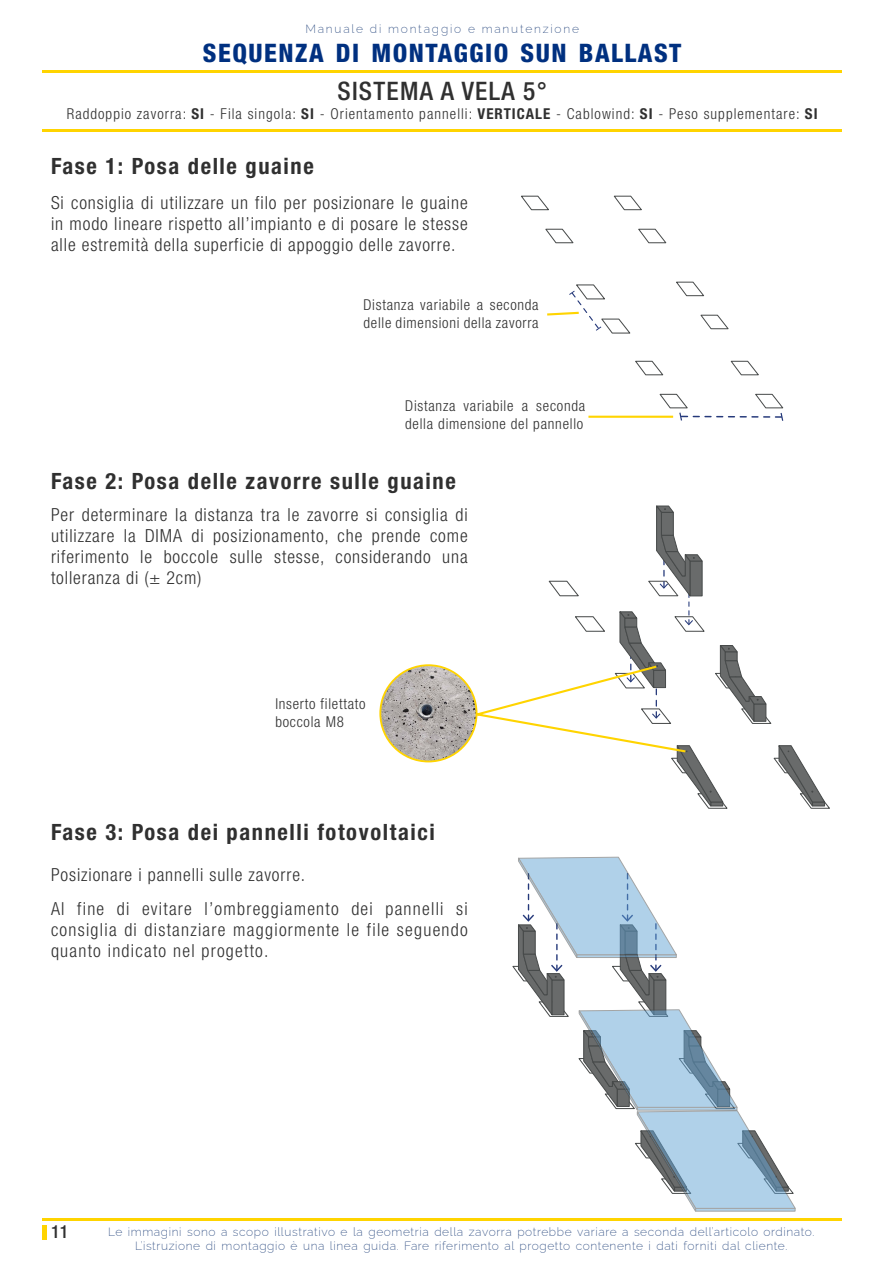
<style>
.page{position:relative;width:893px;height:1263px;background:#fff}
.page>*{position:absolute;margin:0;border:0;box-sizing:border-box;transform-origin:0 0}
.t1{font:800 condensed 25.5px "Helvetica Neue LT Pro";letter-spacing:.06em;color:#003080}
.t2{font:500 condensed 25.5px "Helvetica Neue LT Pro";letter-spacing:.05em;color:#303030}
.t3{font:700 condensed 22.5px "Helvetica Neue LT Pro";letter-spacing:.07em;color:#303030}
.t4{font:300 condensed 18px/21px "Helvetica Neue LT Pro";letter-spacing:.05em;color:#303030;text-align:justify}
.t5{font:300 condensed 18px/33.8px "Helvetica Neue LT Pro";letter-spacing:.07em;color:#303030}
.t6{font:500 condensed 18px "Helvetica Neue LT Pro";color:#303030}
.t7{font:300 condensed 15px/18px "Helvetica Neue LT Pro";letter-spacing:.05em;color:#303030}
.t8{font:300 condensed 15px "Helvetica Neue LT Pro";letter-spacing:.07em;color:#303030}
.t9{font:200 12px/13.5px "Raleway";letter-spacing:.05em;color:#20417a;text-align:center}
.t10{font:200 12px "Raleway";letter-spacing:.15em;color:#20417a}
.s1{font-weight:700}
</style>
<div class="page">
<hr style="left:43px;top:71px;width:799px;height:2px;background:#ffd400">
<hr style="left:43px;top:1225px;width:4px;height:14px;background:#ffd400">
<hr style="left:43px;top:1218px;width:799px;height:2px;background:#ffd400">
<hr style="left:43px;top:130px;width:799px;height:2px;background:#ffd400">
<svg style="left:512px;top:856px;width:284px;height:356px"></svg>
<svg style="left:521px;top:195px;width:53px;height:49px"></svg>
<svg style="left:634px;top:360px;width:150px;height:61px"></svg>
<svg style="left:613px;top:195px;width:54px;height:49px"></svg>
<svg style="left:676px;top:281px;width:53px;height:49px"></svg>
<svg style="left:547px;top:284px;width:84px;height:50px"></svg>
<hr style="left:588px;top:416px;width:85px;height:2px;background:#ffd400">
<svg style="left:467px;top:505px;width:363px;height:304px"></svg>
<img style="left:380px;top:665px;width:97px;height:96px;border-radius:48px">
<div style="left:379px;top:664px;width:98px;height:98px;border:2px solid #ffd400;border-radius:50%"></div>
<p class="t10" style="left:305px;top:19px;width:275px">Manuale di montaggio e manutenzione</p>
<h1 class="t1" style="left:203px;top:37px;width:480px">SEQUENZA DI MONTAGGIO SUN BALLAST</h1>
<h1 class="t2" style="left:337px;top:75px;width:211px">SISTEMA A VELA 5°</h1>
<p class="t8" style="left:67px;top:105px;width:752px">Raddoppio zavorra: <span class="s1">SI</span> - Fila singola: <span class="s1">SI</span> - Orientamento pannelli: <span class="s1">VERTICALE</span> - Cablowind: <span class="s1">SI</span> - Peso supplementare: <span class="s1">SI</span></p>
<p class="t3" style="left:51px;top:152px;width:264px">Fase 1: Posa delle guaine</p>
<p class="t4" style="left:51px;top:191px;width:418px">Si consiglia di utilizzare un filo per posizionare le guaine in modo lineare rispetto all’impianto e di posare le stesse alle estremità della superficie di appoggio delle zavorre.</p>
<p class="t7" style="left:363px;top:296px;width:177px">Distanza variabile a seconda delle dimensioni della zavorra</p>
<p class="t7" style="left:405px;top:397px;width:182px">Distanza variabile a seconda della dimensione del pannello</p>
<p class="t3" style="left:51px;top:467px;width:406px">Fase 2: Posa delle zavorre sulle guaine</p>
<p class="t4" style="left:51px;top:504px;width:418px">Per determinare la distanza tra le zavorre si consiglia di utilizzare la DIMA di posizionamento, che prende come riferimento le boccole sulle stesse, considerando una tolleranza di (± 2cm)</p>
<p class="t7" style="left:275px;top:695px;width:92px">Inserto filettato boccola M8</p>
<p class="t3" style="left:51px;top:818px;width:385px">Fase 3: Posa dei pannelli fotovoltaici</p>
<p class="t5" style="left:51px;top:858px;width:418px">Posizionare i pannelli sulle zavorre.<br>Al fine di evitare l’ombreggiamento dei pannelli si</p>
<p class="t5" style="left:51px;top:919px;width:418px;line-height:21px">consiglia di distanziare maggiormente le file seguendo quanto indicato nel progetto.</p>
<p class="t6" style="left:51px;top:1221px;width:19px">11</p>
<p class="t9" style="left:108px;top:1224px;width:708px">Le immagini sono a scopo illustrativo e la geometria della zavorra potrebbe variare a seconda dell’articolo ordinato.<br>L’istruzione di montaggio è una linea guida. Fare riferimento al progetto contenente i dati forniti dal cliente.</p>
</div>
